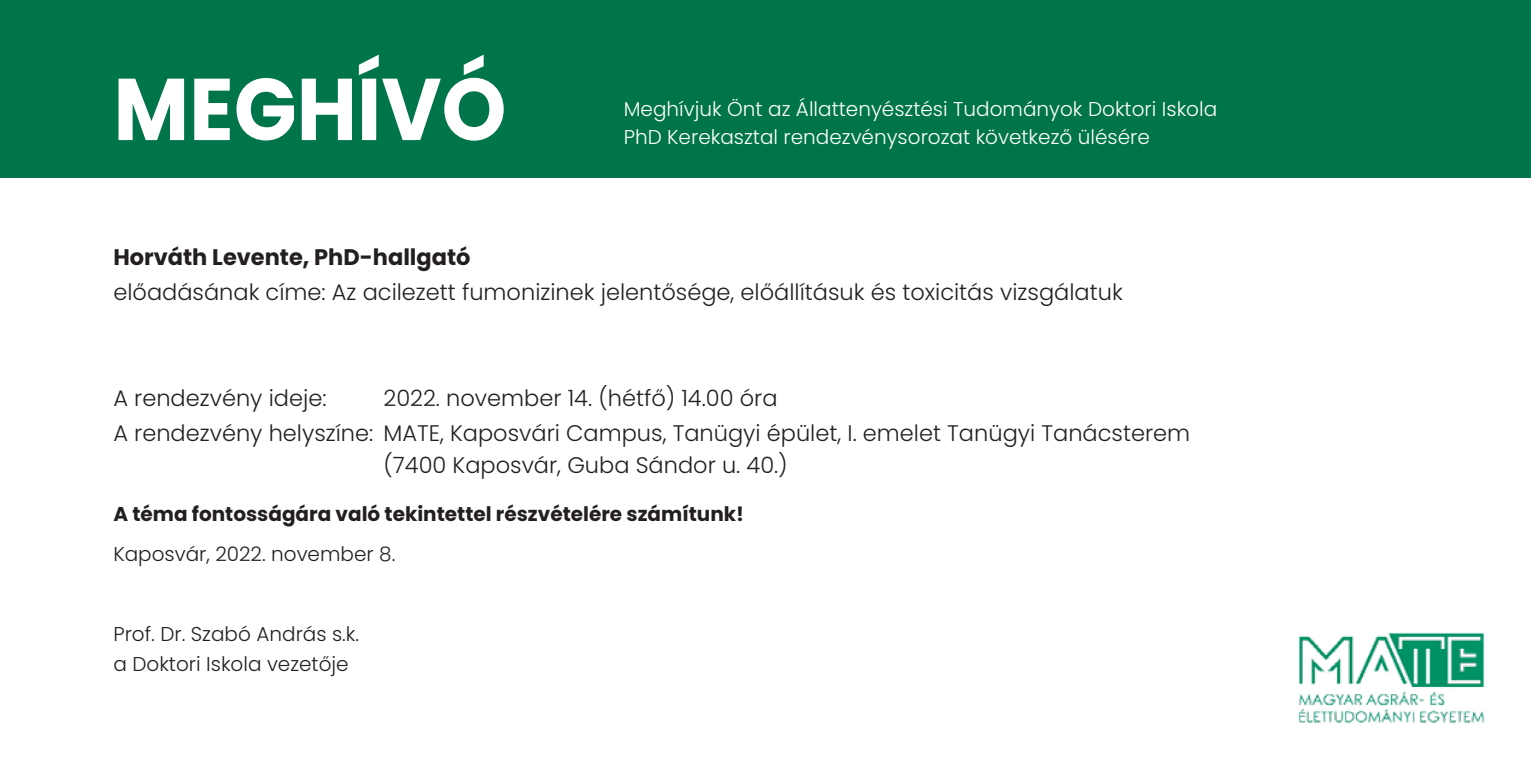
<style>
.page{position:relative;width:1531px;height:766px;background:#fff}
.page>*{position:absolute;margin:0;border:0;box-sizing:border-box;transform-origin:0 0}
.t1{font:700 87.5px "Poppins";color:#fff;scale:.94 1}
.t2{font:300 22.5px/35px "Poppins";color:#231f20}
.t3{font:700 22.5px "Poppins";color:#231f20}
.t4{font:300 20px "Poppins";color:#fff}
.t5{font:300 20px/30px "Poppins";color:#231f20}
.t6{font:700 20px "Poppins";color:#231f20}
</style>
<div class="page">
<div style="left:0;top:0;width:1531px;height:177px;background:#007549"></div>
<img style="left:1298px;top:632px;width:187px;height:91px">
<h1 class="t1" style="left:113px;top:59px;width:420px">MEGHÍVÓ</h1>
<p class="t4" style="left:624px;top:98px;width:595px">Meghívjuk Önt az Állattenyésztési Tudományok Doktori Iskola</p>
<p class="t4" style="left:624px;top:125px;width:528px">PhD Kerekasztal rendezvénysorozat következő ülésére</p>
<p class="t3" style="left:113px;top:244px;width:359px">Horváth Levente, PhD-hallgató</p>
<p class="t2" style="left:113px;top:275px;width:1011px">előadásának címe: Az acilezett fumonizinek jelentősége, előállításuk és toxicitás vizsgálatuk</p>
<p class="t2" style="left:113px;top:380px;width:1078px;text-indent:270px">2022. november 14. (hétfő) 14.00 óra<br>A rendezvény helyszíne: MATE, Kaposvári Campus, Tanügyi épület, I. emelet Tanügyi Tanácsterem</p>
<p class="t2" style="left:383px;top:447px;width:406px">(7400 Kaposvár, Guba Sándor u. 40.)</p>
<p class="t6" style="left:113px;top:502px;width:632px">A téma fontosságára való tekintettel részvételére számítunk!</p>
<p class="t5" style="left:113px;top:538px;width:283px">Kaposvár, 2022. november 8.</p>
<p class="t2" style="left:113px;top:380px;width:215px">A rendezvény ideje:</p>
<p class="t5" style="left:113px;top:618px;width:247px">Prof. Dr. Szabó András s.k. a Doktori Iskola vezetője</p>
</div>
